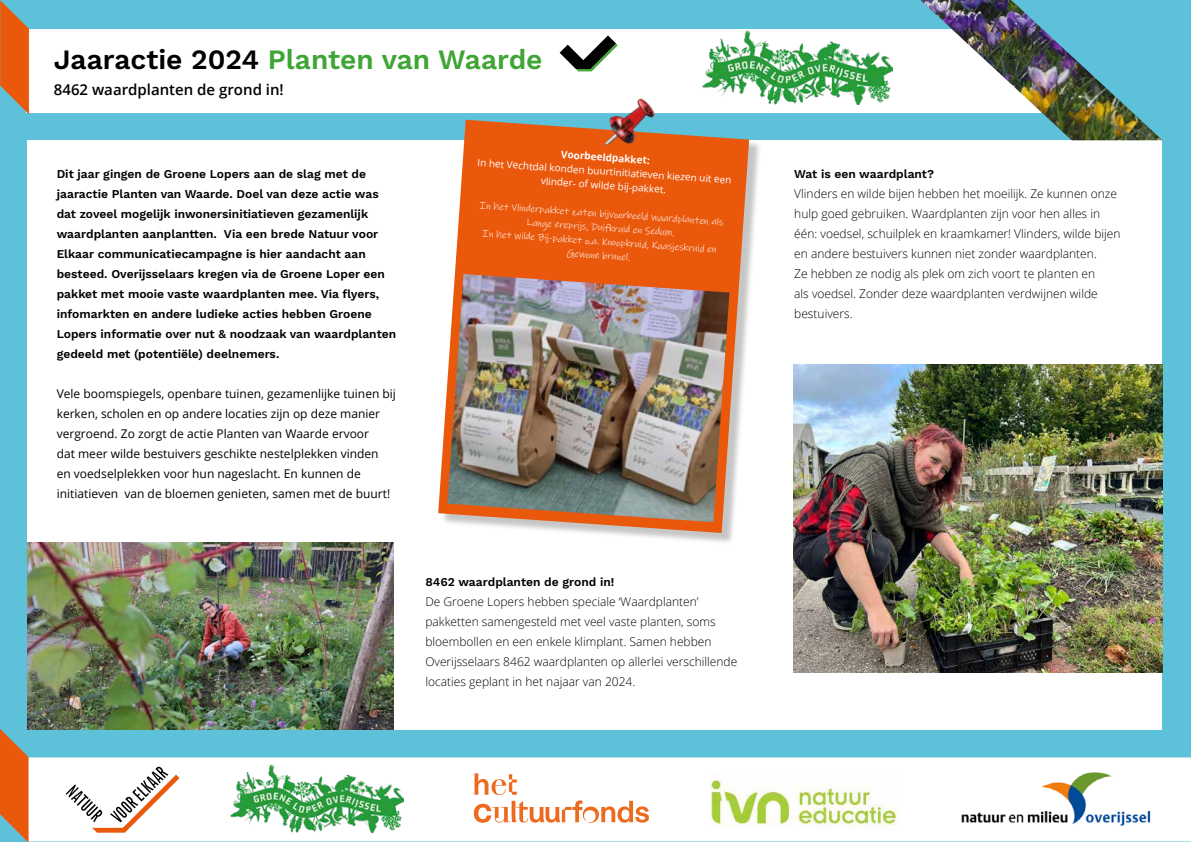
<style>
.page{position:relative;width:1191px;height:842px;background:#5dc2d9}
.page>*{position:absolute;margin:0;border:0;box-sizing:border-box;transform-origin:0 0}
.t1{font:600 28px "Work Sans";color:#3fa535}
.t2{font:600 15px "Open Sans";color:#000}
.t3{font:300 12px/20px "Open Sans";color:#000}
.t4{font:600 12px/20px "Work Sans";color:#000}
.t5{font:12px/20px "Open Sans";color:#000}
.t6{font:10px/14px "Ink Free";color:#fff;text-align:center}
.t7{font:10px/14px "Open Sans";color:#fff;text-align:center}
.t8{font:700 10px "Open Sans";color:#fff}
.s1{color:#000}
</style>
<div class="page">
<div style="left:28px;top:140px;width:1134px;height:590px;background:#fff"></div>
<div style="left:28px;top:29px;width:892px;height:86px;background:#fff"></div>
<svg style="left:0;top:0;width:29px;height:114px"></svg>
<div style="left:29px;top:757px;width:1162px;height:85px;background:#fff"></div>
<svg style="left:0;top:729px;width:29px;height:113px"></svg>
<img style="left:230px;top:764px;width:173px;height:68px">
<svg style="left:58px;top:758px;width:121px;height:75px;background:#ebe3de"></svg>
<svg style="left:474px;top:773px;width:175px;height:50px;background:#fbe1d1"></svg>
<img style="left:920px;top:0;width:242px;height:140px">
<img style="left:703px;top:30px;width:189px;height:74px">
<svg style="left:559px;top:36px;width:58px;height:35px;background:#999e98"></svg>
<img style="left:710px;top:773px;width:192px;height:57px">
<img style="left:958px;top:759px;width:196px;height:77px">
<div style="left:440px;top:121px;width:322px;height:424px;background:#000;opacity:.23"></div>
<svg style="left:438px;top:120px;width:311px;height:413px;fill:#ea580c"></svg>
<img style="left:601px;top:94px;width:56px;height:51px">
<img style="left:447px;top:274px;width:282px;height:248px">
<img style="left:793px;top:365px;width:369px;height:308px">
<img style="left:28px;top:542px;width:366px;height:187px">
<h1 class="t1" style="left:54px;top:43px;width:490px"><span class="s1">Jaaractie 2024</span> Planten van Waarde</h1>
<p class="t2" style="left:54px;top:80px;width:231px">8462 waardplanten de grond in!</p>
<p class="t4" style="left:57px;top:164px;width:341px">Dit jaar gingen de Groene Lopers aan de slag met de jaaractie Planten van Waarde. Doel van deze actie was dat zoveel mogelijk inwonersinitiatieven gezamenlijk waardplanten aanplantten. Via een brede Natuur voor Elkaar communicatiecampagne is hier aandacht aan besteed. Overijsselaars kregen via de Groene Loper een pakket met mooie vaste waardplanten mee. Via flyers, infomarkten en andere ludieke acties hebben Groene Lopers informatie over nut &amp; noodzaak van waardplanten gedeeld met (potentiële) deelnemers.</p>
<p class="t5" style="left:57px;top:383px;width:341px">Vele boomspiegels, openbare tuinen, gezamenlijke tuinen bij kerken, scholen en op andere locaties zijn op deze manier vergroend. Zo zorgt de actie Planten van Waarde ervoor<br>dat meer wilde bestuivers geschikte nestelplekken vinden<br>en voedselplekken voor hun nageslacht. En kunnen de initiatieven van de bloemen genieten, samen met de buurt!</p>
<p class="t8" style="left:561px;top:147px;width:90px;rotate:4deg">Voorbeeldpakket:</p>
<p class="t7" style="left:478px;top:155px;width:256px;rotate:4deg">In het Vechtdal konden buurtinitiatieven kiezen uit een vlinder- of wilde bij-pakket.</p>
<p class="t6" style="left:480px;top:198px;width:246px;rotate:4deg">In het Vlinderpakket zaten bijvoorbeeld waardplanten als Lange ereprijs, Duifkruid en Sedum.<br>In het Wilde Bij-pakket o.a. Knoopkruid, Kaasjeskruid en Gewone brunel.</p>
<p class="t4" style="left:425px;top:572px;width:190px">8462 waardplanten de grond in!</p>
<p class="t3" style="left:425px;top:591px;width:313px">De Groene Lopers hebben speciale ‘Waardplanten’ pakketten samengesteld met veel vaste planten, soms bloembollen en een enkele klimplant. Samen hebben Overijsselaars 8462 waardplanten op allerlei verschillende locaties geplant in het najaar van 2024.</p>
<p class="t4" style="left:794px;top:164px;width:141px">Wat is een waardplant?</p>
<p class="t3" style="left:794px;top:183px;width:328px">Vlinders en wilde bijen hebben het moeilijk. Ze kunnen onze hulp goed gebruiken. Waardplanten zijn voor hen alles in één: voedsel, schuilplek en kraamkamer! Vlinders, wilde bijen en andere bestuivers kunnen niet zonder waardplanten.<br>Ze hebben ze nodig als plek om zich voort te planten en<br>als voedsel. Zonder deze waardplanten verdwijnen wilde bestuivers.</p>
</div>
